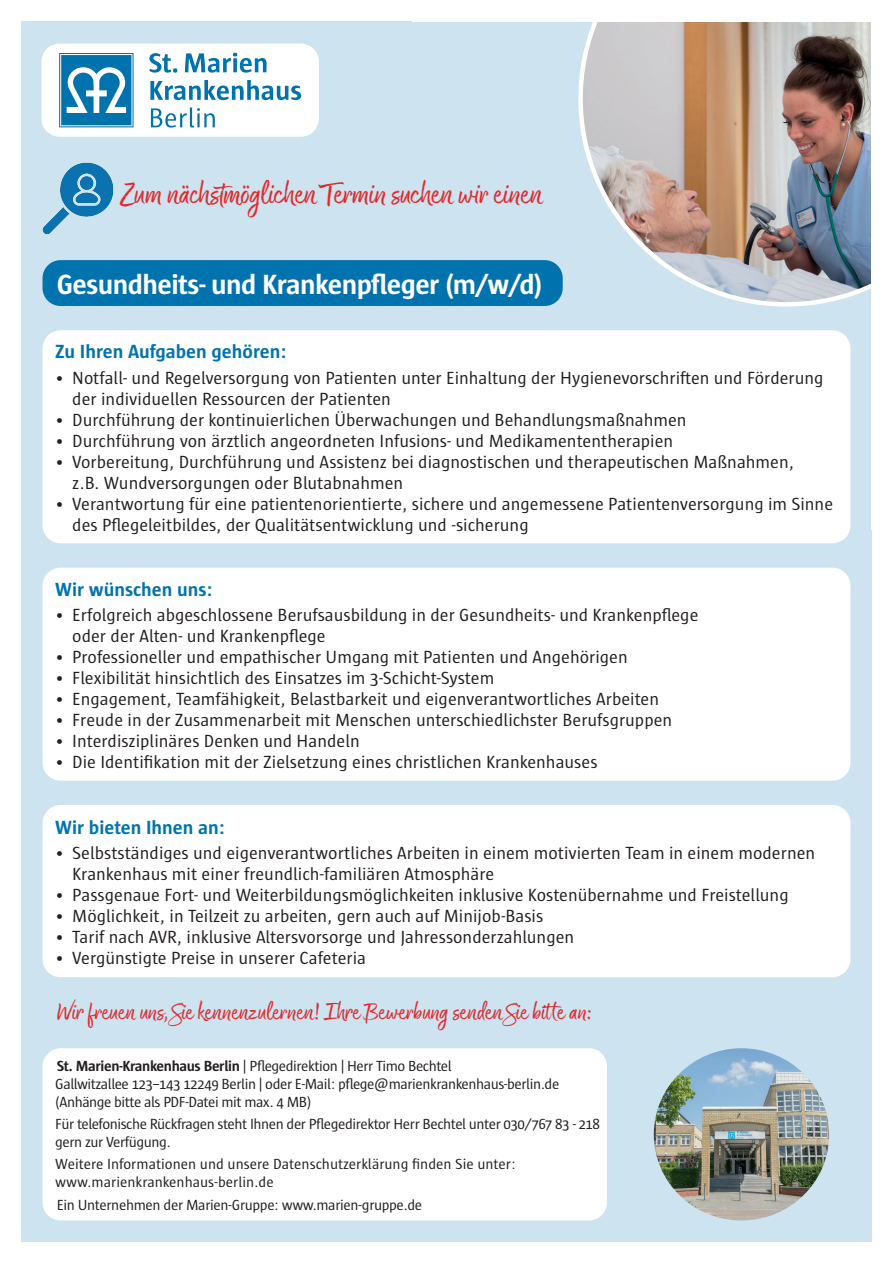
<style>
.page{position:relative;width:893px;height:1263px;background:#fff}
.page>*{position:absolute;margin:0;border:0;box-sizing:border-box;transform-origin:0 0}
.t1{font:34.5px "Good Karma Upright";letter-spacing:-.025em;color:#de2a2e}
.t2{font:700 28.5px "Sun";letter-spacing:-.02em;color:#fff}
.t3{font:27px "Good Karma Upright";letter-spacing:-.02em;color:#de2a2e}
.t4{font:700 19.5px "Sun";color:#0073ae}
.t5{font:18px/21px "Sun";color:#231f20}
.t6{font:15px/18px "Sun";letter-spacing:-.03em;color:#231f20}
.t7{font:15px/18px "Sun";color:#231f20}
.s1{font-weight:700}
</style>
<div class="page">
<div style="left:21px;top:21px;width:851px;height:1221px;background:#cde3ef"></div>
<div style="left:41px;top:44px;width:278px;height:93px;background:#fff;border-radius:18px"></div>
<svg style="left:59px;top:53px;width:75px;height:74px"></svg>
<svg style="left:149px;top:53px;width:28px;height:20px"></svg>
<svg style="left:185px;top:53px;width:82px;height:20px"></svg>
<svg style="left:150px;top:80px;width:151px;height:20px"></svg>
<svg style="left:151px;top:107px;width:64px;height:21px"></svg>
<div style="left:43px;top:260px;width:520px;height:46px;background:#0073ae;border-radius:18px"></div>
<div style="left:43px;top:568px;width:807px;height:213px;background:#fff;border-radius:18px"></div>
<div style="left:43px;top:805px;width:807px;height:172px;background:#fff;border-radius:18px"></div>
<div style="left:43px;top:330px;width:807px;height:213px;background:#fff;border-radius:18px"></div>
<img style="left:654px;top:1048px;width:175px;height:172px">
<div style="left:43px;top:1048px;width:564px;height:172px;background:#fff;border-radius:18px"></div>
<img style="left:578px;top:21px;width:294px;height:286px">
<img style="left:43px;top:163px;width:70px;height:71px">
<h1 class="t1" style="left:120px;top:173px;width:424px">Zum nächstmöglichen Termin suchen wir einen</h1>
<h2 class="t2" style="left:57px;top:268px;width:487px">Gesundheits- und Krankenpfleger (m/w/d)</h2>
<p class="t4" style="left:55px;top:341px;width:233px">Zu Ihren Aufgaben gehören:</p>
<p class="t5" style="left:72px;top:367px;width:753px;text-indent:-17px">• Notfall- und Regelversorgung von Patienten unter Einhaltung der Hygienevorschriften und Förderung der individuellen Ressourcen der Patienten</p>
<p class="t5" style="left:55px;top:409px;width:633px">• Durchführung der kontinuierlichen Überwachungen und Behandlungsmaßnahmen</p>
<p class="t5" style="left:55px;top:430px;width:619px">• Durchführung von ärztlich angeordneten Infusions- und Medikamententherapien</p>
<p class="t5" style="left:72px;top:451px;width:723px;text-indent:-17px">• Vorbereitung, Durchführung und Assistenz bei diagnostischen und therapeutischen Maßnahmen, z.B. Wundversorgungen oder Blutabnahmen</p>
<p class="t5" style="left:72px;top:493px;width:762px;text-indent:-17px">• Verantwortung für eine patientenorientierte, sichere und angemessene Patientenversorgung im Sinne des Pflegeleitbildes, der Qualitätsentwicklung und -sicherung</p>
<p class="t4" style="left:55px;top:578px;width:159px">Wir wünschen uns:</p>
<p class="t5" style="left:72px;top:604px;width:628px;text-indent:-17px">• Erfolgreich abgeschlossene Berufsausbildung in der Gesundheits- und Krankenpflege oder der Alten- und Krankenpflege</p>
<p class="t5" style="left:55px;top:646px;width:574px">• Professioneller und empathischer Umgang mit Patienten und Angehörigen</p>
<p class="t5" style="left:55px;top:667px;width:441px">• Flexibilität hinsichtlich des Einsatzes im 3-Schicht-System</p>
<p class="t5" style="left:55px;top:688px;width:605px">• Engagement, Teamfähigkeit, Belastbarkeit und eigenverantwortliches Arbeiten</p>
<p class="t5" style="left:55px;top:709px;width:618px">• Freude in der Zusammenarbeit mit Menschen unterschiedlichster Berufsgruppen</p>
<p class="t5" style="left:55px;top:730px;width:306px">• Interdisziplinäres Denken und Handeln</p>
<p class="t5" style="left:55px;top:751px;width:544px">• Die Identifikation mit der Zielsetzung eines christlichen Krankenhauses</p>
<p class="t4" style="left:55px;top:816px;width:171px">Wir bieten Ihnen an:</p>
<p class="t5" style="left:72px;top:842px;width:744px;text-indent:-17px">• Selbstständiges und eigenverantwortliches Arbeiten in einem motivierten Team in einem modernen<br>Krankenhaus mit einer freundlich-familiären Atmosphäre</p>
<p class="t5" style="left:55px;top:884px;width:735px">• Passgenaue Fort- und Weiterbildungsmöglichkeiten inklusive Kostenübernahme und Freistellung</p>
<p class="t5" style="left:55px;top:905px;width:489px">• Möglichkeit, in Teilzeit zu arbeiten, gern auch auf Minijob-Basis</p>
<p class="t5" style="left:55px;top:926px;width:520px">• Tarif nach AVR, inklusive Altersvorsorge und Jahressonderzahlungen</p>
<p class="t5" style="left:55px;top:947px;width:312px">• Vergünstigte Preise in unserer Cafeteria</p>
<h3 class="t3" style="left:57px;top:996px;width:538px">Wir freuen uns, Sie kennenzulernen! Ihre Bewerbung senden Sie bitte an:</h3>
<p class="t6" style="left:55px;top:1057px;width:506px"><span class="s1">St. Marien-Krankenhaus Berlin</span> | Pflegedirektion | Herr Timo Bechtel<br>Gallwitzallee 123–143 12249 Berlin | oder E-Mail: pflege@marienkrankenhaus-berlin.de (Anhänge bitte als PDF-Datei mit max. 4 MB)</p>
<p class="t6" style="left:55px;top:1115px;width:546px">Für telefonische Rückfragen steht Ihnen der Pflegedirektor Herr Bechtel unter 030/767 83 - 218 gern zur Verfügung.</p>
<p class="t7" style="left:55px;top:1155px;width:462px">Weitere Informationen und unsere Datenschutzerklärung finden Sie unter: www.marienkrankenhaus-berlin.de</p>
<p class="t6" style="left:57px;top:1195px;width:367px">Ein Unternehmen der Marien-Gruppe: www.marien-gruppe.de</p>
</div>
